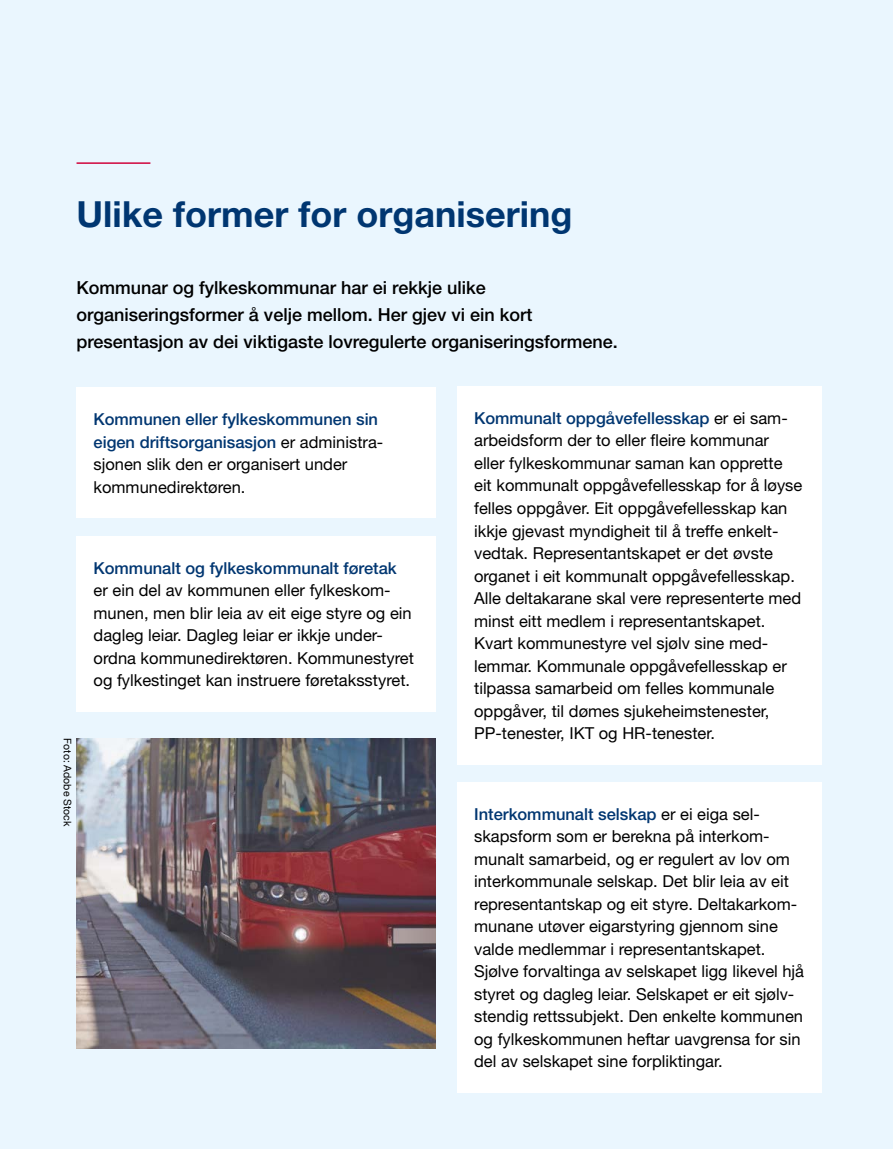
<style>
.page{position:relative;width:893px;height:1149px;background:#fff}
.page>*{position:absolute;margin:0;border:0;box-sizing:border-box;transform-origin:0 0}
.t1{font:700 36px "Helvetica Neue LT Pro";color:#003671}
.t2{font:500 18px/27px "Helvetica Neue LT Pro";color:#000}
.t3{font:16.5px/22.5px "Helvetica Neue LT Pro";color:#000}
.t4{font:500 16.5px "Helvetica Neue LT Pro";color:#003671}
.t5{font:10.5px "Helvetica Neue LT Pro";color:#000}
.s1{font-weight:500;color:#003671}
</style>
<div class="page">
<div style="left:0;top:0;width:893px;height:1148px;background:#eaf6fe"></div>
<div style="left:77px;top:387px;width:359px;height:131px;background:#fff"></div>
<div style="left:77px;top:536px;width:359px;height:175px;background:#fff"></div>
<div style="left:457px;top:386px;width:365px;height:378px;background:#fff"></div>
<div style="left:457px;top:782px;width:365px;height:310px;background:#fff"></div>
<img style="left:77px;top:738px;width:359px;height:310px">
<hr style="left:77px;top:162px;width:73px;height:2px;background:#d0043c">
<h1 class="t1" style="left:77px;top:192px;width:497px">Ulike former for organisering</h1>
<p class="t2" style="left:77px;top:274px;width:543px">Kommunar og fylkeskommunar har ei rekkje ulike organiseringsformer å velje mellom. Her gjev vi ein kort presentasjon av dei viktigaste lovregulerte organiseringsformene.</p>
<p class="t3" style="left:94px;top:407px;width:291px"><span class="s1">Kommunen eller fylkeskommunen sin eigen driftsorganisasjon</span> er administra&shy;sjonen slik den er organisert under kommunedirektøren.</p>
<p class="t5" style="left:74px;top:738px;width:90px;rotate:90deg">Foto: Adobe Stock</p>
<p class="t4" style="left:94px;top:557px;width:305px">Kommunalt og fylkeskommunalt føretak</p>
<p class="t3" style="left:94px;top:578px;width:322px">er ein del av kommunen eller fylkeskom&shy;munen, men blir leia av eit eige styre og ein dagleg leiar. Dagleg leiar er ikkje under&shy;ordna kommunedirektøren. Kommunestyret og fylkestinget kan instruere føretaksstyret.</p>
<p class="t3" style="left:474px;top:406px;width:330px"><span class="s1">Kommunalt oppgåvefellesskap</span> er ei sam&shy;arbeidsform der to eller fleire kommunar eller fylkeskommunar saman kan opprette eit kommunalt oppgåvefellesskap for å løyse felles oppgåver. Eit oppgåvefellesskap kan ikkje gjevast myndigheit til å treffe enkelt&shy;vedtak. Representantskapet er det øvste organet i eit kommunalt oppgåvefellesskap.<br>Alle deltakarane skal vere representerte med minst eitt medlem i representantskapet.<br>Kvart kommunestyre vel sjølv sine med&shy;lemmar. Kommunale oppgåvefellesskap er tilpassa samarbeid om felles kommunale oppgåver, til dømes sjukeheimstenester, PP-tenester, IKT og HR-tenester.</p>
<p class="t3" style="left:474px;top:801px;width:332px"><span class="s1">Interkommunalt selskap</span> er ei eiga sel&shy;skapsform som er berekna på interkom&shy;munalt samarbeid, og er regulert av lov om interkommunale selskap. Det blir leia av eit representantskap og eit styre. Deltakarkom&shy;munane utøver eigarstyring gjennom sine valde medlemmar i representantskapet.<br>Sjølve forvaltinga av selskapet ligg likevel hjå styret og dagleg leiar. Selskapet er eit sjølv&shy;stendig rettssubjekt. Den enkelte kommunen og fylkeskommunen heftar uavgrensa for sin del av selskapet sine forpliktingar.</p>
</div>
